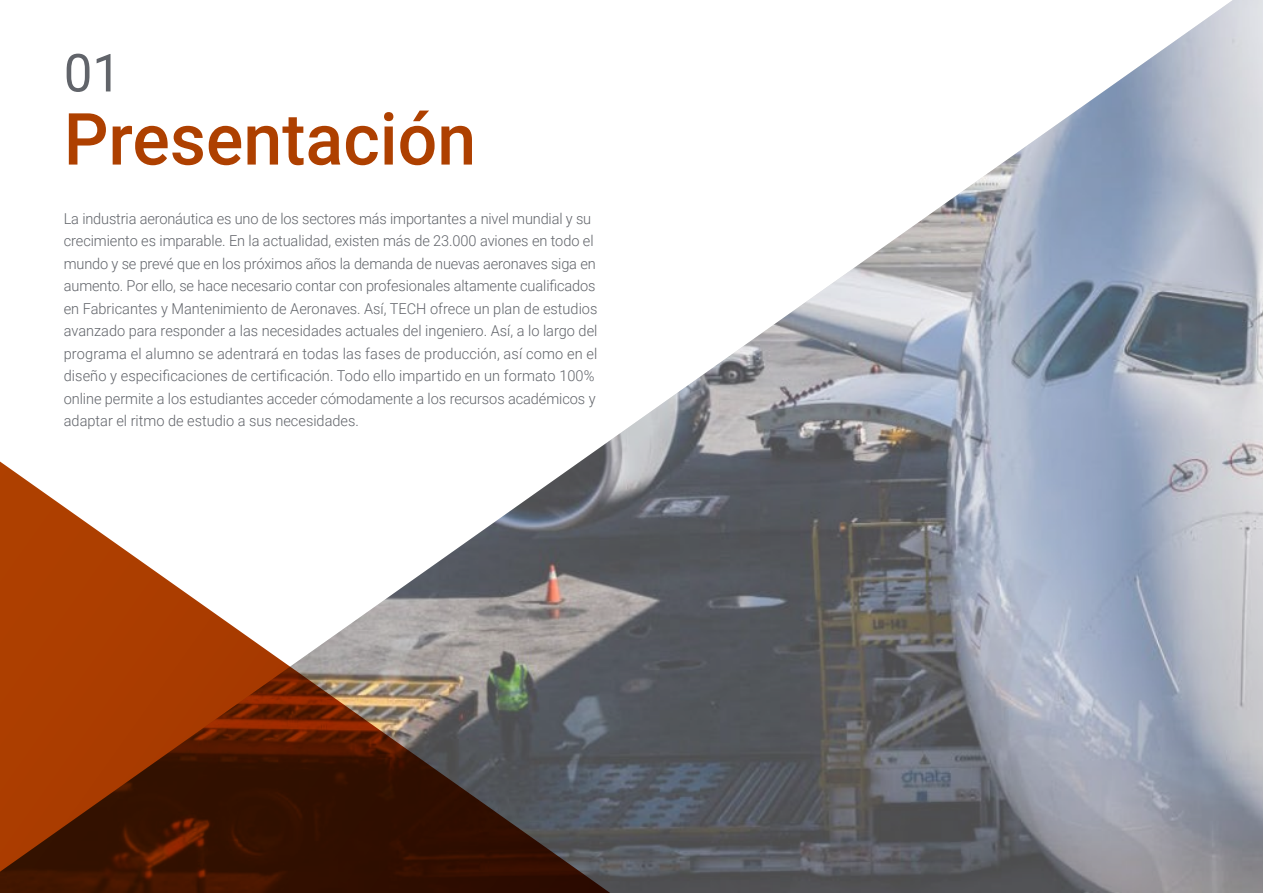
<style>
.page{position:relative;width:1263px;height:893px;background:#fff}
.page>*{position:absolute;margin:0;border:0;box-sizing:border-box;transform-origin:0 0}
.t1{font:500 72px "Roboto";color:#ae4000}
.t2{font:52.5px "Roboto";color:#61646a}
.t3{font:300 15px/22.5px "Roboto";letter-spacing:-.005em;color:#61646a}
</style>
<div class="page">
<img style="left:602px;top:0;width:661px;height:893px">
<svg style="left:0;top:446px;width:640px;height:447px"></svg>
<h2 class="t2" style="left:64px;top:36px;width:59px">01</h2>
<h1 class="t1" style="left:64px;top:89px;width:414px">Presentación</h1>
<p class="t3" style="left:64px;top:207px;width:535px">La industria aeronáutica es uno de los sectores más importantes a nivel mundial y su crecimiento es imparable. En la actualidad, existen más de 23.000 aviones en todo el mundo y se prevé que en los próximos años la demanda de nuevas aeronaves siga en aumento. Por ello, se hace necesario contar con profesionales altamente cualificados en Fabricantes y Mantenimiento de Aeronaves. Así, TECH ofrece un plan de estudios avanzado para responder a las necesidades actuales del ingeniero. Así, a lo largo del programa el alumno se adentrará en todas las fases de producción, así como en el diseño y especificaciones de certificación. Todo ello impartido en un formato 100% online permite a los estudiantes acceder cómodamente a los recursos académicos y adaptar el ritmo de estudio a sus necesidades.</p>
</div>
